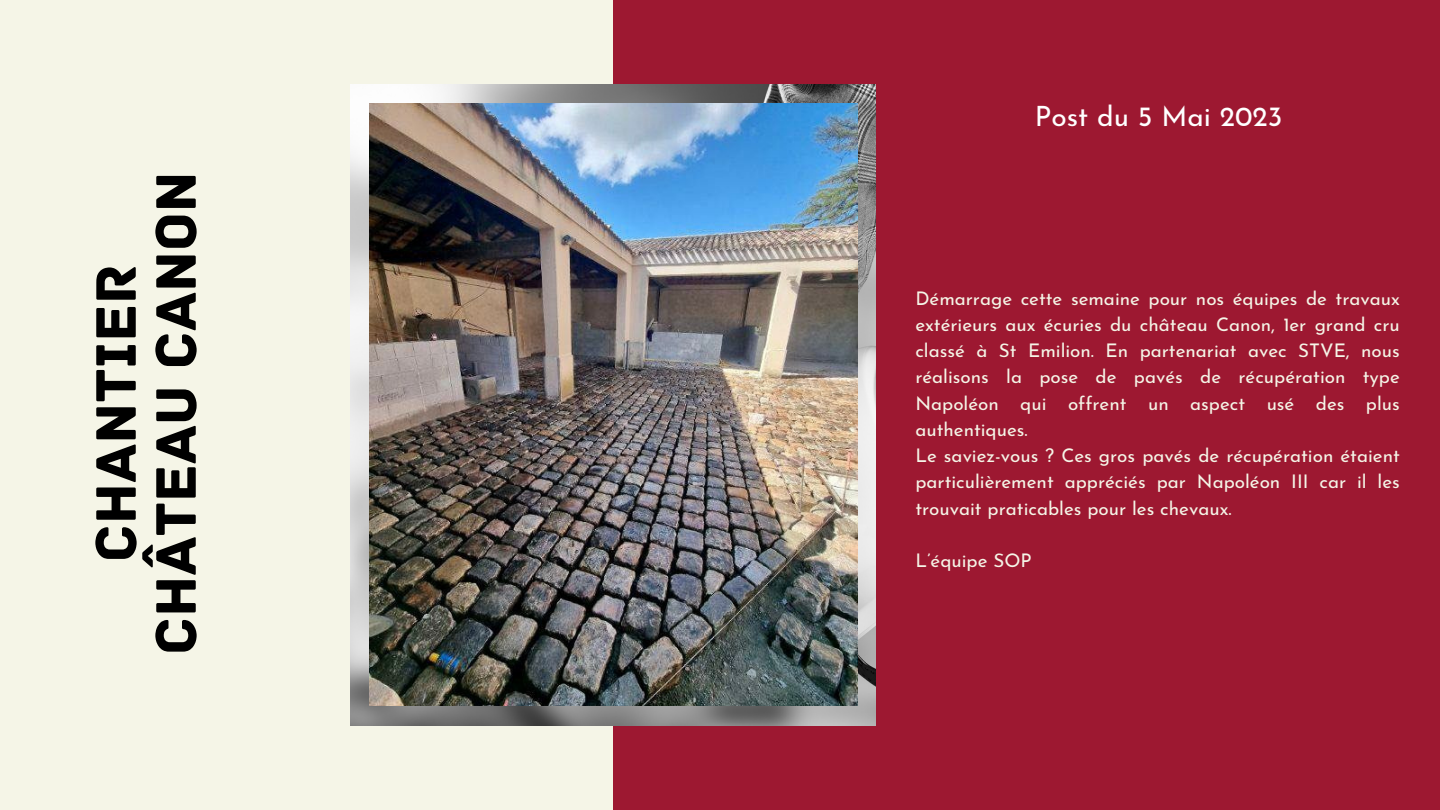
<style>
.page{position:relative;width:1440px;height:810px;background:#f5f5e7}
.page>*{position:absolute;margin:0;border:0;box-sizing:border-box;transform-origin:0 0}
.t1{font:60px "Archive";color:#000}
.t2{font:28px "Josefin Sans";color:#fff}
.t3{font:18.8px/26.2px "Josefin Sans";color:#f5f5e7;text-align:justify}
</style>
<div class="page">
<div style="left:614px;top:0;width:826px;height:810px;background:#9d1831"></div>
<img style="left:351px;top:85px;width:525px;height:640px">
<img style="left:369px;top:104px;width:489px;height:601px">
<p class="t1" style="left:140px;top:655px;width:485px;rotate:-90deg">CHÂTEAU CANON</p>
<p class="t1" style="left:80px;top:562px;width:299px;rotate:-90deg">CHANTIER</p>
<p class="t2" style="left:1035px;top:105px;width:249px">Post du 5 Mai 2023</p>
<p class="t3" style="left:915px;top:287px;width:486px">Démarrage cette semaine pour nos équipes de travaux extérieurs aux écuries du château Canon, 1er grand cru classé à St Emilion. En partenariat avec STVE, nous réalisons la pose de pavés de récupération type Napoléon qui offrent un aspect usé des plus authentiques.</p>
<p class="t3" style="left:915px;top:444px;width:486px">Le saviez-vous ? Ces gros pavés de récupération étaient particulièrement appréciés par Napoléon III car il les trouvait praticables pour les chevaux.</p>
<p class="t3" style="left:915px;top:549px;width:118px">L’équipe SOP</p>
</div>
